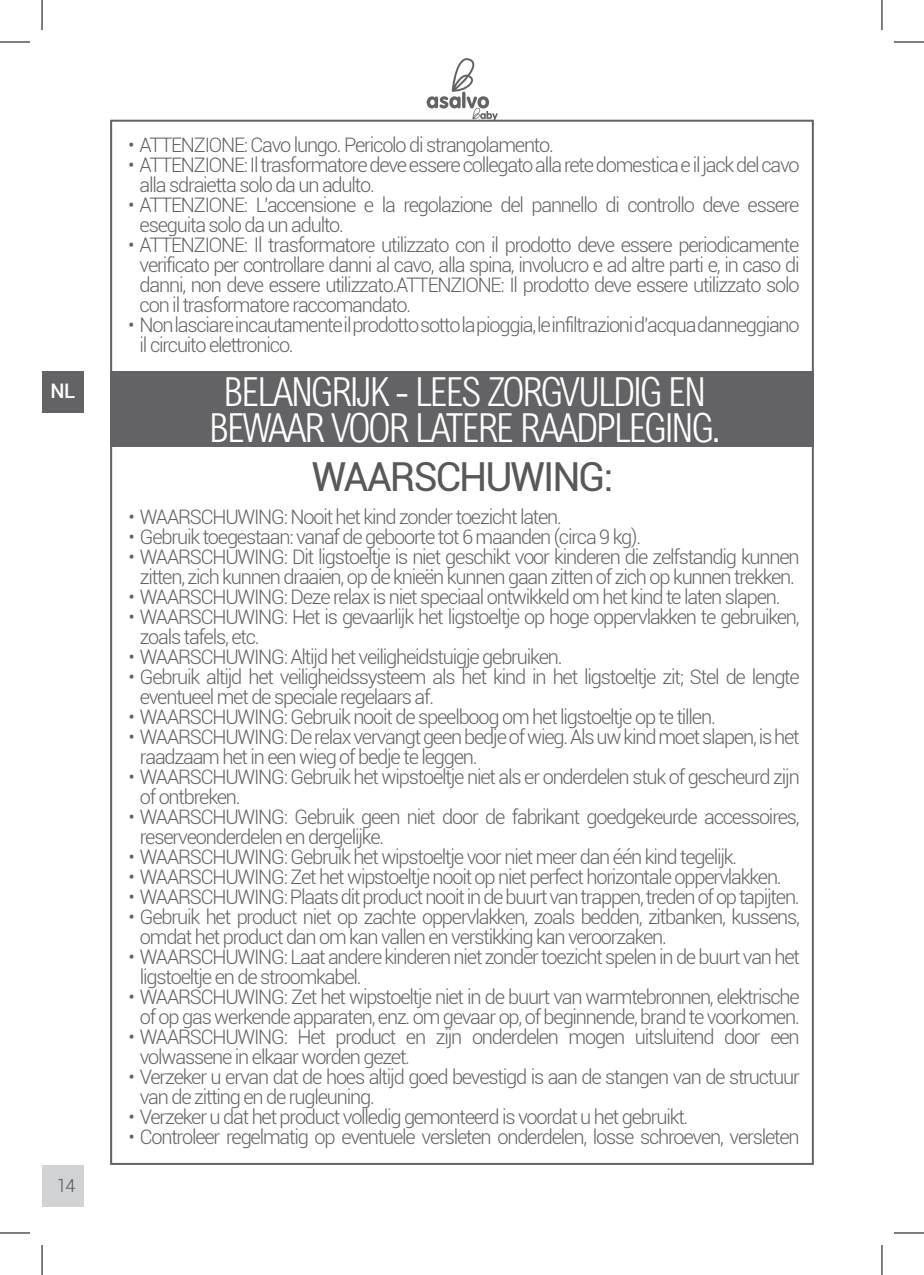
<style>
.page{position:relative;width:924px;height:1275px;background:#fff}
.page>*{position:absolute;margin:0;border:0;box-sizing:border-box;transform-origin:0 0}
.t1{font:300 40px/36px "Arial Nova Cond";letter-spacing:-.05em;color:#fff;text-align:center}
.t2{font:40px "Roboto";letter-spacing:-.05em;color:#57585a}
.t3{font:300 20px/20px "Roboto";letter-spacing:-.06em;color:#636366}
.t4{font:500 20px "Roboto";color:#fff}
.t5{font:300 18px "Roboto";color:#57585a}
</style>
<div class="page">
<div style="left:42px;top:1165px;width:42px;height:41px;background:#d1d2d4"></div>
<svg style="left:426px;top:58px;width:71px;height:62px"></svg>
<div style="left:110px;top:371px;width:703px;height:75px;background:#636366"></div>
<div style="left:42px;top:371px;width:42px;height:41px;background:#636366"></div>
<hr style="left:0;top:42px;width:30px;height:1px;background:#000">
<hr style="left:893px;top:42px;width:30px;height:1px;background:#000">
<hr style="left:0;top:1232px;width:30px;height:1px;background:#000">
<hr style="left:893px;top:1232px;width:30px;height:1px;background:#000">
<hr style="left:42px;top:0;width:1px;height:30px;background:#000">
<hr style="left:42px;top:1245px;width:1px;height:30px;background:#000">
<hr style="left:881px;top:0;width:1px;height:30px;background:#000">
<hr style="left:881px;top:1245px;width:1px;height:30px;background:#000">
<p class="t4" style="left:50px;top:377px;width:26px">NL</p>
<p class="t5" style="left:57px;top:1172px;width:20px">14</p>
<p class="t3" style="left:128px;top:134px;width:427px">• ATTENZIONE: Cavo lungo. Pericolo di strangolamento.</p>
<p class="t3" style="left:140px;top:154px;width:661px;text-indent:-11px">• ATTENZIONE: Il trasformatore deve essere collegato alla rete domestica e il jack del cavo alla sdraietta solo da un adulto.</p>
<p class="t3" style="left:140px;top:194px;width:661px;text-indent:-11px">• ATTENZIONE: L’accensione e la regolazione del pannello di controllo deve essere eseguita solo da un adulto.</p>
<p class="t3" style="left:140px;top:234px;width:661px;text-align:justify;text-indent:-11px">• ATTENZIONE: Il trasformatore utilizzato con il prodotto deve essere periodicamente verificato per controllare danni al cavo, alla spina, involucro e ad altre parti e, in caso di danni, non deve essere utilizzato.ATTENZIONE: Il prodotto deve essere utilizzato solo con il trasformatore raccomandato.</p>
<p class="t3" style="left:140px;top:314px;width:661px;text-indent:-11px">• Non lasciare incautamente il prodotto sotto la pioggia, le infiltrazioni d’acqua danneggiano il circuito elettronico.</p>
<p class="t1" style="left:209px;top:373px;width:513px">BELANGRIJK - LEES ZORGVULDIG EN<br>BEWAAR VOOR LATERE RAADPLEGING.</p>
<p class="t2" style="left:311px;top:448px;width:303px">WAARSCHUWING:</p>
<p class="t3" style="left:128px;top:506px;width:435px">• WAARSCHUWING: Nooit het kind zonder toezicht laten.</p>
<p class="t3" style="left:128px;top:526px;width:514px">• Gebruik toegestaan: vanaf de geboorte tot 6 maanden (circa 9 kg).</p>
<p class="t3" style="left:128px;top:546px;width:672px;text-align:center">• WAARSCHUWING: Dit ligstoeltje is niet geschikt voor kinderen die zelfstandig kunnen zitten, zich kunnen draaien, op de knieën kunnen gaan zitten of zich op kunnen trekken.</p>
<p class="t3" style="left:128px;top:586px;width:653px">• WAARSCHUWING: Deze relax is niet speciaal ontwikkeld om het kind te laten slapen.</p>
<p class="t3" style="left:140px;top:606px;width:661px;text-indent:-11px">• WAARSCHUWING: Het is gevaarlijk het ligstoeltje op hoge oppervlakken te gebruiken, zoals tafels, etc.</p>
<p class="t3" style="left:128px;top:646px;width:435px">• WAARSCHUWING: Altijd het veiligheidstuigje gebruiken.</p>
<p class="t3" style="left:140px;top:666px;width:661px;text-indent:-11px">• Gebruik altijd het veiligheidssysteem als het kind in het ligstoeltje zit; Stel de lengte eventueel met de speciale regelaars af.</p>
<p class="t3" style="left:128px;top:706px;width:588px">• WAARSCHUWING: Gebruik nooit de speelboog om het ligstoeltje op te tillen.</p>
<p class="t3" style="left:140px;top:726px;width:661px;text-indent:-11px">• WAARSCHUWING: De relax vervangt geen bedje of wieg. Als uw kind moet slapen, is het raadzaam het in een wieg of bedje te leggen.</p>
<p class="t3" style="left:140px;top:766px;width:661px;text-indent:-11px">• WAARSCHUWING: Gebruik het wipstoeltje niet als er onderdelen stuk of gescheurd zijn of ontbreken.</p>
<p class="t3" style="left:140px;top:806px;width:661px;text-indent:-11px">• WAARSCHUWING: Gebruik geen niet door de fabrikant goedgekeurde accessoires, reserveonderdelen en dergelijke.</p>
<p class="t3" style="left:128px;top:846px;width:610px">• WAARSCHUWING: Gebruik het wipstoeltje voor niet meer dan één kind tegelijk.</p>
<p class="t3" style="left:128px;top:866px;width:654px">• WAARSCHUWING: Zet het wipstoeltje nooit op niet perfect horizontale oppervlakken.</p>
<p class="t3" style="left:128px;top:886px;width:672px">• WAARSCHUWING: Plaats dit product nooit in de buurt van trappen, treden of op tapijten.</p>
<p class="t3" style="left:140px;top:906px;width:661px;text-indent:-11px">• Gebruik het product niet op zachte oppervlakken, zoals bedden, zitbanken, kussens, omdat het product dan om kan vallen en verstikking kan veroorzaken.</p>
<p class="t3" style="left:140px;top:946px;width:661px;text-indent:-11px">• WAARSCHUWING: Laat andere kinderen niet zonder toezicht spelen in de buurt van het ligstoeltje en de stroomkabel.</p>
<p class="t3" style="left:128px;top:986px;width:672px;text-align:center">• WAARSCHUWING: Zet het wipstoeltje niet in de buurt van warmtebronnen, elektrische of op gas werkende apparaten, enz. om gevaar op, of beginnende, brand te voorkomen.</p>
<p class="t3" style="left:140px;top:1026px;width:661px;text-indent:-11px">• WAARSCHUWING: Het product en zijn onderdelen mogen uitsluitend door een volwassene in elkaar worden gezet.</p>
<p class="t3" style="left:140px;top:1066px;width:661px;text-indent:-11px">• Verzeker u ervan dat de hoes altijd goed bevestigd is aan de stangen van de structuur van de zitting en de rugleuning.</p>
<p class="t3" style="left:128px;top:1106px;width:561px">• Verzeker u dat het product volledig gemonteerd is voordat u het gebruikt.</p>
<p class="t3" style="left:128px;top:1126px;width:672px">• Controleer regelmatig op eventuele versleten onderdelen, losse schroeven, versleten</p>
</div>
